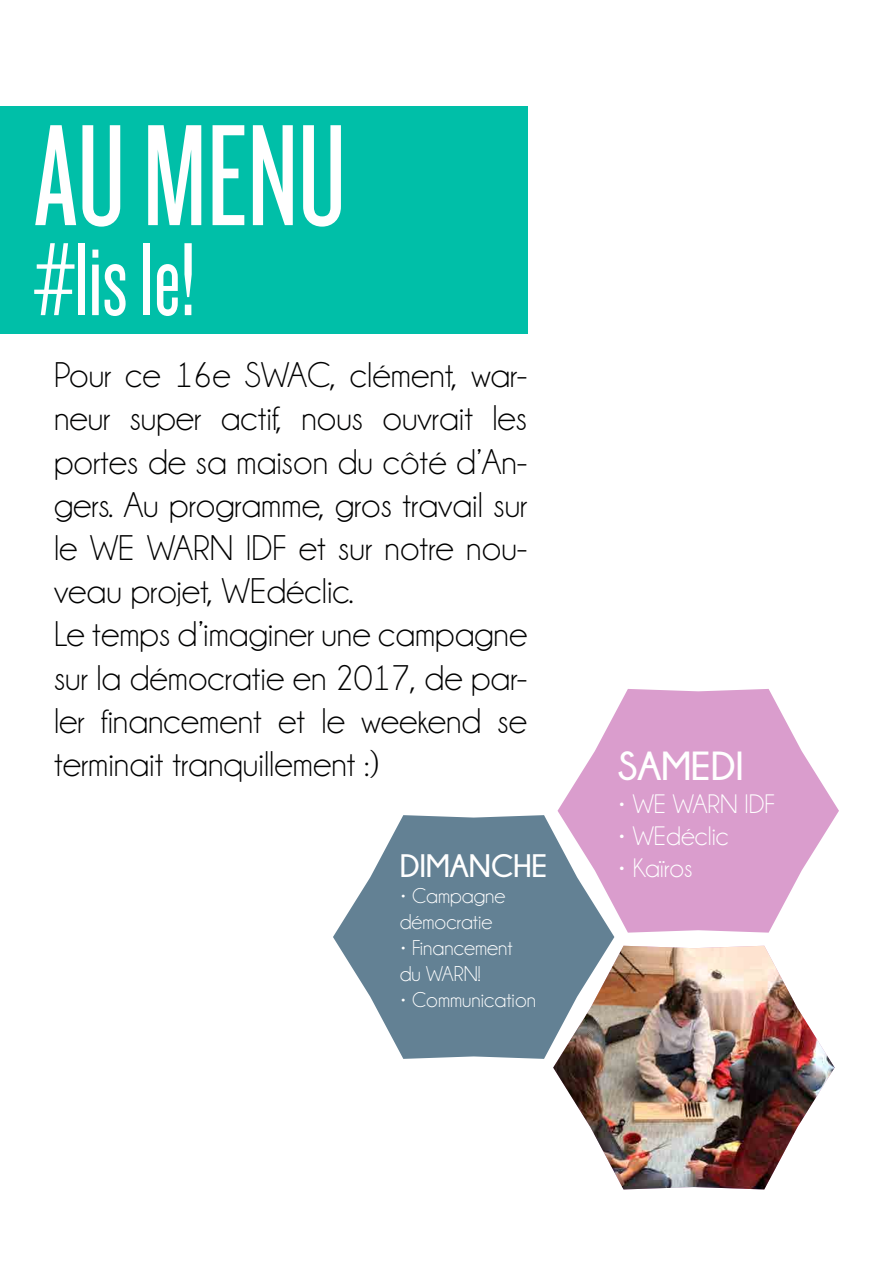
<style>
.page{position:relative;width:893px;height:1263px;background:#fff}
.page>*{position:absolute;margin:0;border:0;box-sizing:border-box;transform-origin:0 0}
.t1{font:150px "Knockout HTF27 Junior Bantamwt";color:#fff}
.t2{font:108px "Knockout HTF27 Junior Bantamwt";color:#fff}
.t3{font:700 40.5px "Champagne&Limousines";color:#fff}
.t4{font:36px/43.2px "Champagne&Limousines";color:#000101}
.t5{font:700 32.4px "Champagne&Limousines";color:#fff}
.t6{font:27px "Champagne&Limousines";color:#fff}
.t7{font:21.6px/26px "Champagne&Limousines";color:#fff}
</style>
<div class="page">
<div style="left:0;top:106px;width:527px;height:228px;background:#00bfa8"></div>
<img style="left:553px;top:946px;width:282px;height:243px">
<svg style="left:557px;top:689px;width:282px;height:244px;fill:#da9dcd"></svg>
<svg style="left:333px;top:815px;width:281px;height:244px;fill:#638194"></svg>
<h1 class="t1" style="left:34px;top:102px;width:313px">AU MENU</h1>
<h2 class="t2" style="left:34px;top:227px;width:163px">#lis le!</h2>
<p class="t4" style="left:54px;top:354px;width:475px">Pour ce 16e SWAC, clément, war&shy;neur super actif, nous ouvrait les portes de sa maison du côté d’An&shy;gers. Au programme, gros travail sur le WE WARN IDF et sur notre nou&shy;veau projet, WEdéclic.<br>Le temps d’imaginer une campagne sur la démocratie en 2017, de par&shy;ler financement et le weekend se terminait tranquillement :)</p>
<p class="t5" style="left:400px;top:848px;width:149px">DIMANCHE</p>
<p class="t7" style="left:400px;top:883px;width:107px">• Campagne démocratie</p>
<p class="t7" style="left:400px;top:935px;width:115px">• Financement du WARN!</p>
<p class="t7" style="left:400px;top:987px;width:138px">• Communication</p>
<p class="t3" style="left:617px;top:744px;width:128px">SAMEDI</p>
<p class="t6" style="left:617px;top:790px;width:159px">• WE WARN IDF</p>
<p class="t6" style="left:617px;top:822px;width:113px">• WEdéclic</p>
<p class="t6" style="left:617px;top:855px;width:77px">• Kaïros</p>
</div>
